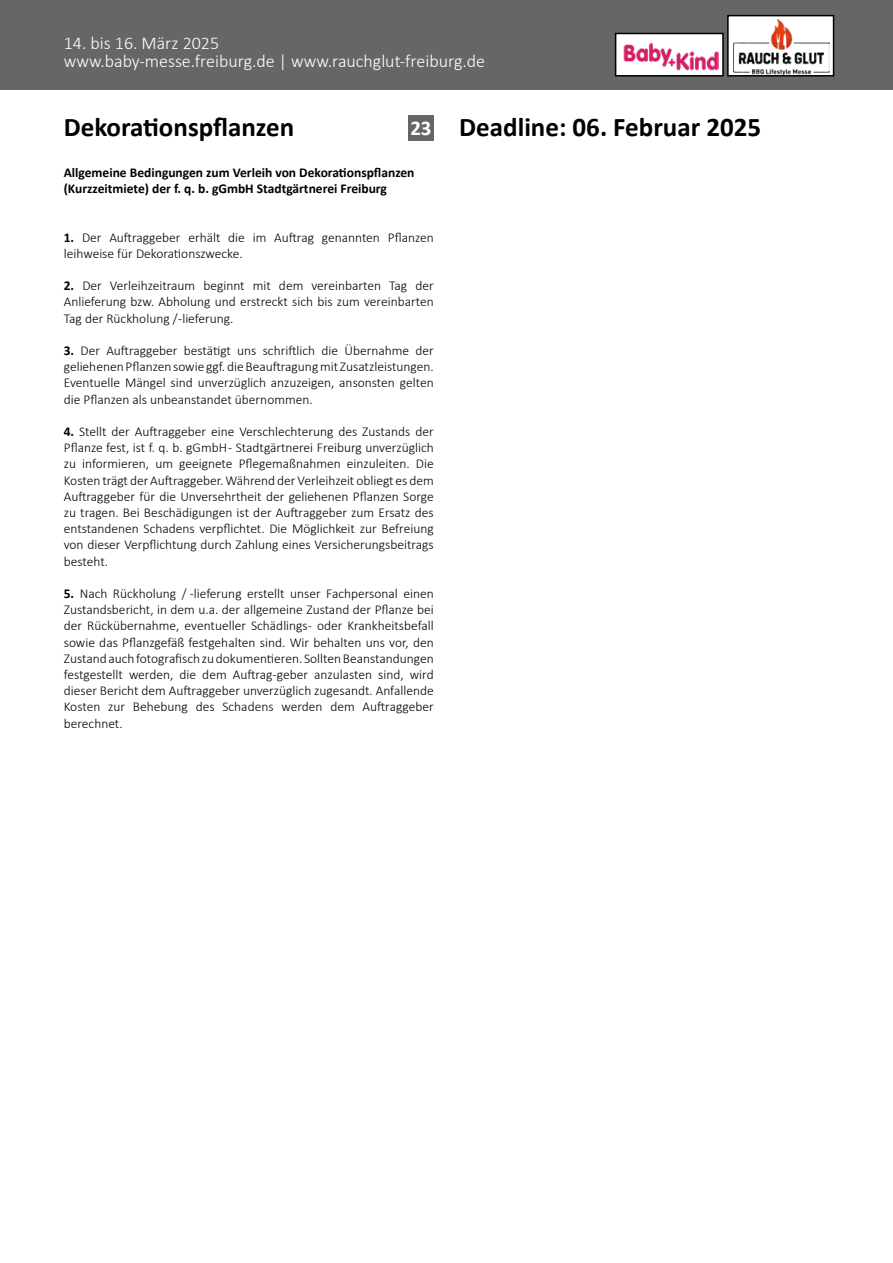
<style>
.page{position:relative;width:893px;height:1263px;background:#fff}
.page>*{position:absolute;margin:0;border:0;box-sizing:border-box;transform-origin:0 0}
.t1{font:700 27px "Calibri";color:#000}
.t2{font:300 18px/18px "Calibri";color:#fff}
.t3{font:300 13.5px/16.2px "Calibri";color:#000;text-align:justify}
.t4{font:700 13.5px/16.2px "Calibri";color:#000}
.s1{font-size:21px;color:#fff}
.s2{font-weight:700}
</style>
<div class="page">
<div style="left:0;top:0;width:893px;height:89px;background:#666"></div>
<div style="left:728px;top:16px;width:105px;height:60px;background:#fff"></div>
<div style="left:727px;top:15px;width:107px;height:62px;border:2px solid #000"></div>
<img style="left:734px;top:19px;width:95px;height:55px">
<div style="left:616px;top:33px;width:107px;height:43px;background:#fff"></div>
<div style="left:615px;top:33px;width:109px;height:44px;border:2px solid #000"></div>
<img style="left:623px;top:42px;width:96px;height:28px">
<div style="left:408px;top:115px;width:26px;height:25px;background:#666"></div>
<h2 class="t2" style="left:64px;top:34px;width:423px">14. bis 16. März 2025<br>www.baby-messe.freiburg.de | www.rauchglut-freiburg.de</h2>
<h1 class="t1" style="left:64px;top:108px;width:232px">Dekorationspflanzen</h1>
<h1 class="t1" style="left:410px;top:108px;width:352px"><span class="s1">23</span> Deadline: 06. Februar 2025</h1>
<p class="t4" style="left:64px;top:164px;width:352px">Allgemeine Bedingungen zum Verleih von Dekorationspflanzen (Kurzzeitmiete) der f. q. b. gGmbH Stadtgärtnerei Freiburg</p>
<p class="t3" style="left:64px;top:229px;width:371px"><span class="s2">1.</span> Der Auftraggeber erhält die im Auftrag genannten Pflanzen leihweise für Dekorationszwecke.</p>
<p class="t3" style="left:64px;top:277px;width:371px"><span class="s2">2.</span> Der Verleihzeitraum beginnt mit dem vereinbarten Tag der Anlieferung bzw. Abholung und erstreckt sich bis zum vereinbarten Tag der Rückholung / -lieferung.</p>
<p class="t3" style="left:64px;top:342px;width:371px"><span class="s2">3.</span> Der Auftraggeber bestätigt uns schriftlich die Übernahme der geliehenen Pflanzen sowie ggf. die Beauftragung mit Zusatzleistungen.<br>Eventuelle Mängel sind unverzüglich anzuzeigen, ansonsten gelten die Pflanzen als unbeanstandet übernommen.</p>
<p class="t3" style="left:64px;top:423px;width:371px"><span class="s2">4.</span> Stellt der Auftraggeber eine Verschlechterung des Zustands der Pflanze fest, ist f. q. b. gGmbH - Stadtgärtnerei Freiburg unverzüglich zu informieren, um geeignete Pflegemaßnahmen einzuleiten. Die Kosten trägt der Auftraggeber. Während der Verleihzeit obliegt es dem Auftraggeber für die Unversehrtheit der geliehenen Pflanzen Sorge zu tragen. Bei Beschädigungen ist der Auftraggeber zum Ersatz des entstandenen Schadens verpflichtet. Die Möglichkeit zur Befreiung von dieser Verpflichtung durch Zahlung eines Versicherungsbeitrags besteht.</p>
<p class="t3" style="left:64px;top:585px;width:371px"><span class="s2">5.</span> Nach Rückholung / -lieferung erstellt unser Fachpersonal einen Zustandsbericht, in dem u.a. der allgemeine Zustand der Pflanze bei der Rückübernahme, eventueller Schädlings- oder Krankheitsbefall sowie das Pflanzgefäß festgehalten sind. Wir behalten uns vor, den Zustand auch fotografisch zu dokumentieren. Sollten Beanstandungen festgestellt werden, die dem Auftrag-geber anzulasten sind, wird dieser Bericht dem Auftraggeber unverzüglich zugesandt. Anfallende Kosten zur Behebung des Schadens werden dem Auftraggeber berechnet.</p>
</div>
